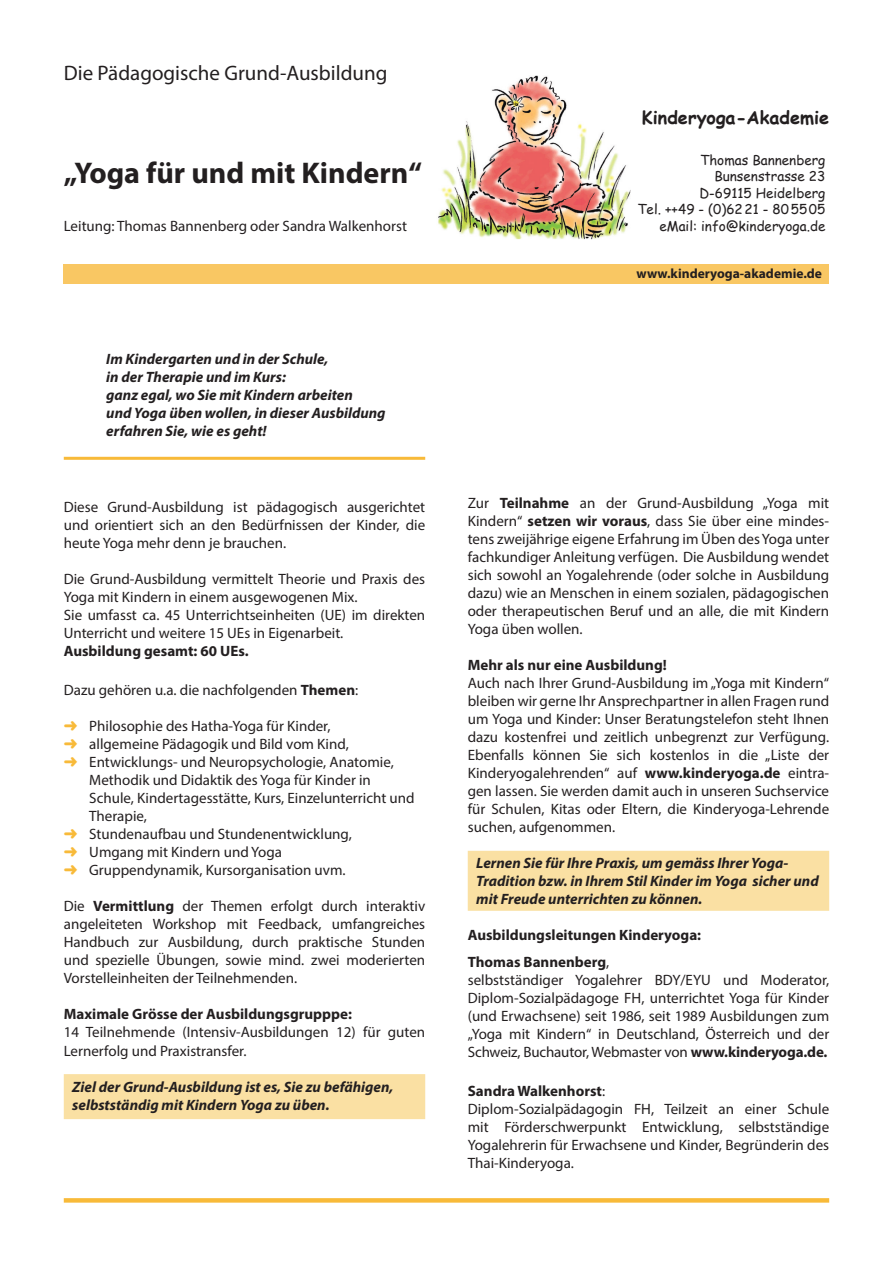
<style>
.page{position:relative;width:893px;height:1263px;background:#fff}
.page>*{position:absolute;margin:0;border:0;box-sizing:border-box;transform-origin:0 0}
.t1{font:700 30px "Myriad Pro";color:#231f20}
.t2{font:21px "Myriad Pro";color:#231f20}
.t3{font:700 18px "Comic Sans MS";color:#231f20}
.t4{font:15px/18px "Myriad Pro";color:#231f20;text-align:justify}
.t5{font:italic 700 15px/18px "Myriad Pro";color:#231f20}
.t6{font:700 15px/26.5px "Myriad Pro";color:#231f20}
.t7{font:13.5px/16.5px "Comic Sans MS";color:#231f20;text-align:right}
.t8{font:700 13.5px "Myriad Pro";color:#231f20}
.s1{font-weight:700}
.s2{color:#f8ba39}
.s3{font-weight:400}
</style>
<div class="page">
<div style="left:64px;top:1074px;width:361px;height:45px;background:#fae0a3"></div>
<div style="left:468px;top:851px;width:361px;height:60px;background:#fae0a3"></div>
<div style="left:64px;top:264px;width:765px;height:19px;background:#f9c763"></div>
<hr style="left:64px;top:457px;width:361px;height:3px;background:#f8ba39">
<svg style="left:64px;top:1198px;width:765px;height:4px;background:#f8bc40"></svg>
<img style="left:438px;top:75px;width:192px;height:165px">
<svg style="left:552px;top:205px;width:8px;height:7px"></svg>
<h2 class="t2" style="left:64px;top:60px;width:325px">Die Pädagogische Grund-Ausbildung</h2>
<h1 class="t1" style="left:64px;top:153px;width:360px">„Yoga für und mit Kindern“</h1>
<p class="t4" style="left:64px;top:217px;width:345px">Leitung: Thomas Bannenberg oder Sandra Walkenhorst</p>
<p class="t5" style="left:106px;top:350px;width:281px">Im Kindergarten und in der Schule,<br>in der Therapie und im Kurs:<br>ganz egal, wo Sie mit Kindern arbeiten<br>und Yoga üben wollen, in dieser Ausbildung erfahren Sie, wie es geht!</p>
<p class="t4" style="left:64px;top:497px;width:363px">Diese Grund-Ausbildung ist pädagogisch ausgerichtet und orientiert sich an den Bedürfnissen der Kinder, die heute Yoga mehr denn je brauchen.</p>
<p class="t4" style="left:64px;top:569px;width:363px;text-align:left">Die Grund-Ausbildung vermittelt Theorie und Praxis des Yoga mit Kindern in einem ausgewogenen Mix.<br>Sie umfasst ca. 45 Unterrichtseinheiten (UE) im direkten Unterricht und weitere 15 UEs in Eigenarbeit.</p>
<p class="t6" style="left:64px;top:637px;width:186px">Ausbildung gesamt: 60 UEs.</p>
<p class="t4" style="left:64px;top:681px;width:296px">Dazu gehören u.a. die nachfolgenden <span class="s1">Themen</span>:</p>
<p class="t4" style="left:64px;top:717px;width:268px"><span class="s2">➜</span> Philosophie des Hatha-Yoga für Kinder,</p>
<p class="t4" style="left:64px;top:735px;width:286px"><span class="s2">➜</span> allgemeine Pädagogik und Bild vom Kind,</p>
<p class="t4" style="left:64px;top:753px;width:331px"><span class="s2">➜</span> Entwicklungs- und Neuropsychologie, Anatomie,</p>
<p class="t4" style="left:89px;top:771px;width:283px">Methodik und Didaktik des Yoga für Kinder in</p>
<p class="t4" style="left:89px;top:789px;width:327px">Schule, Kindertagesstätte, Kurs, Einzelunterricht und</p>
<p class="t4" style="left:89px;top:807px;width:59px">Therapie,</p>
<p class="t4" style="left:64px;top:825px;width:290px"><span class="s2">➜</span> Stundenaufbau und Stundenentwicklung,</p>
<p class="t4" style="left:64px;top:843px;width:220px"><span class="s2">➜</span> Umgang mit Kindern und Yoga</p>
<p class="t4" style="left:64px;top:861px;width:283px"><span class="s2">➜</span> Gruppendynamik, Kursorganisation uvm.</p>
<p class="t4" style="left:64px;top:897px;width:363px">Die <span class="s1">Vermittlung</span> der Themen erfolgt durch interaktiv angeleiteten Workshop mit Feedback, umfangreiches Handbuch zur Ausbildung, durch praktische Stunden und spezielle Übungen, sowie mind. zwei moderierten Vorstelleinheiten der Teilnehmenden.</p>
<p class="t6" style="left:64px;top:1001px;width:290px">Maximale Grösse der Ausbildungsgrupppe:</p>
<p class="t4" style="left:64px;top:1023px;width:363px">14 Teilnehmende (Intensiv-Ausbildungen 12) für guten<br>Lernerfolg und Praxistransfer.</p>
<p class="t5" style="left:72px;top:1077px;width:323px">Ziel der Grund-Ausbildung ist es, Sie zu befähigen, selbstständig mit Kindern Yoga zu üben.</p>
<p class="t3" style="left:642px;top:105px;width:189px">Kinderyoga-Akademie</p>
<p class="t7" style="left:637px;top:151px;width:189px">Thomas Bannenberg<br>Bunsenstrasse 23<br>D-69115 Heidelberg<br>Tel. ++49 - (0)62 21 - 80 55 05 eMail: info@kinderyoga.de</p>
<p class="t8" style="left:636px;top:264px;width:187px">www.kinderyoga-akademie.de</p>
<p class="t4" style="left:468px;top:494px;width:363px">Zur <span class="s1">Teilnahme</span> an der Grund-Ausbildung „Yoga mit Kindern“ <span class="s1">setzen wir voraus</span>, dass Sie über eine mindes&shy;tens zweijährige eigene Erfahrung im Üben des Yoga unter fachkundiger Anleitung verfügen. Die Ausbildung wendet sich sowohl an Yogalehrende (oder solche in Ausbildung dazu) wie an Menschen in einem sozialen, pädagogischen oder therapeutischen Beruf und an alle, die mit Kindern Yoga üben wollen.</p>
<p class="t6" style="left:468px;top:651px;width:201px">Mehr als nur eine Ausbildung!</p>
<p class="t4" style="left:468px;top:674px;width:363px">Auch nach Ihrer Grund-Ausbildung im „Yoga mit Kindern“ bleiben wir gerne Ihr Ansprechpartner in allen Fragen rund um Yoga und Kinder: Unser Beratungstelefon steht Ihnen dazu kostenfrei und zeitlich unbegrenzt zur Verfügung.<br>Ebenfalls können Sie sich kostenlos in die „Liste der Kinderyogalehrenden“ auf <span class="s1">www.kinder yoga.de</span> eintra&shy;gen lassen. Sie werden damit auch in unseren Suchservice für Schulen, Kitas oder Eltern, die Kinderyoga-Lehrende suchen, aufgenommen.</p>
<p class="t5" style="left:476px;top:854px;width:344px">Lernen Sie für Ihre Praxis, um gemäss Ihrer Yoga-<br>Tradition bzw. in Ihrem Stil Kinder im Yoga sicher und mit Freude unterrichten zu können.</p>
<p class="t6" style="left:468px;top:921px;width:235px">Ausbildungsleitungen Kinderyoga:<br>Thomas Bannenberg<span class="s3">,</span></p>
<p class="t4" style="left:468px;top:970px;width:363px">selbstständiger Yogalehrer BDY/EYU und Moderator, Diplom-Sozialpädagoge FH, unterrichtet Yoga für Kinder (und Erwachsene) seit 1986, seit 1989 Ausbildungen zum „Yoga mit Kindern“ in Deutschland, Österreich und der Schweiz, Buchautor, Webmaster von <span class="s1">www.kinderyoga.de.</span></p>
<p class="t4" style="left:468px;top:1082px;width:363px;text-align:left"><span class="s1">Sandra Walkenhorst</span>:<br>Diplom-Sozialpädagogin FH, Teilzeit an einer Schule mit Förderschwerpunkt Entwicklung, selbstständige Yogalehrerin für Erwachsene und Kinder, Begründerin des Thai-Kinderyoga.</p>
</div>
